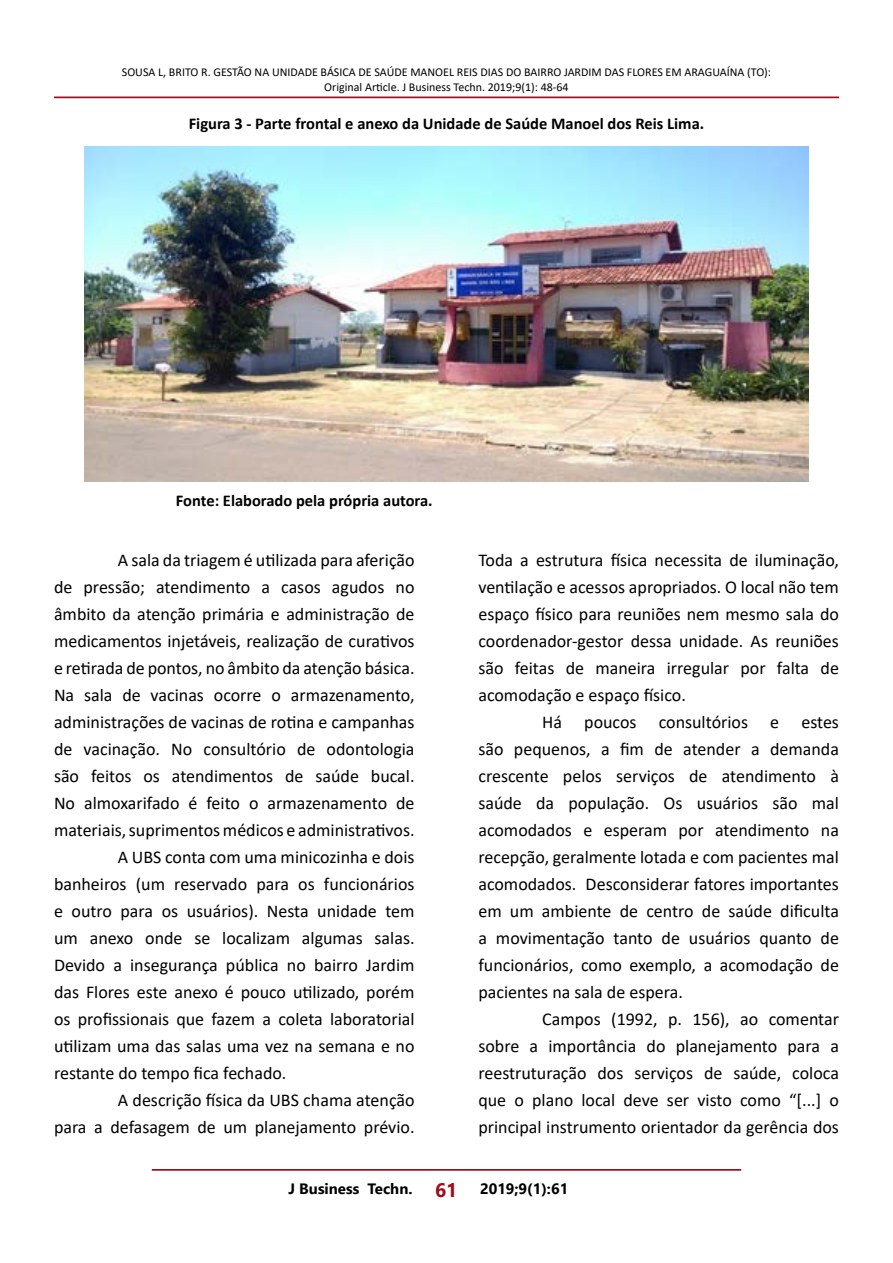
<style>
.page{position:relative;width:893px;height:1263px;background:#fff}
.page>*{position:absolute;margin:0;border:0;box-sizing:border-box;transform-origin:0 0}
.t1{font:18px/27px "Calibri";color:#000;text-align:justify}
.t2{font:700 16.5px "Calibri";color:#000}
.t3{font:700 15px "Segoe UI";color:#000}
.t4{font:12px/15px "Calibri";color:#000;text-align:center}
.s1{font-size:19.5px;color:#9d0d1e}
</style>
<div class="page">
<hr style="left:152px;top:1169px;width:589px;height:2px;background:#9d0d1e">
<hr style="left:54px;top:97px;width:785px;height:1px;background:#9d0d1e">
<img style="left:85px;top:146px;width:723px;height:335px">
<p class="t4" style="left:122px;top:64px;width:651px">SOUSA L, BRITO R. GESTÃO NA UNIDADE BÁSICA DE SAÚDE MANOEL REIS DIAS DO BAIRRO JARDIM DAS FLORES EM ARAGUAÍNA (TO):<br>Original Article. J Business Techn. 2019;9(1): 48-64</p>
<p class="t2" style="left:189px;top:111px;width:517px">Figura 3 - Parte frontal e anexo da Unidade de Saúde Manoel dos Reis Lima.</p>
<p class="t2" style="left:176px;top:488px;width:258px">Fonte: Elaborado pela própria autora.</p>
<p class="t1" style="left:118px;top:546px;width:298px">A sala da triagem é utilizada para aferição</p>
<p class="t1" style="left:54px;top:573px;width:362px">de pressão; atendimento a casos agudos no</p>
<p class="t1" style="left:54px;top:600px;width:362px">âmbito da atenção primária e administração de</p>
<p class="t1" style="left:54px;top:627px;width:362px">medicamentos injetáveis, realização de curativos</p>
<p class="t1" style="left:54px;top:654px;width:362px">e retirada de pontos, no âmbito da atenção básica.</p>
<p class="t1" style="left:54px;top:681px;width:362px">Na sala de vacinas ocorre o armazenamento,</p>
<p class="t1" style="left:54px;top:708px;width:362px">administrações de vacinas de rotina e campanhas</p>
<p class="t1" style="left:54px;top:735px;width:362px">de vacinação. No consultório de odontologia</p>
<p class="t1" style="left:54px;top:762px;width:362px">são feitos os atendimentos de saúde bucal.</p>
<p class="t1" style="left:54px;top:789px;width:362px">No almoxarifado é feito o armazenamento de</p>
<p class="t1" style="left:54px;top:816px;width:362px">materiais, suprimentos médicos e administrativos.</p>
<p class="t1" style="left:118px;top:843px;width:298px">A UBS conta com uma minicozinha e dois</p>
<p class="t1" style="left:54px;top:870px;width:362px">banheiros (um reservado para os funcionários</p>
<p class="t1" style="left:54px;top:897px;width:362px">e outro para os usuários). Nesta unidade tem</p>
<p class="t1" style="left:54px;top:924px;width:362px">um anexo onde se localizam algumas salas.</p>
<p class="t1" style="left:54px;top:951px;width:362px">Devido a insegurança pública no bairro Jardim</p>
<p class="t1" style="left:54px;top:978px;width:362px">das Flores este anexo é pouco utilizado, porém</p>
<p class="t1" style="left:54px;top:1005px;width:362px">os profissionais que fazem a coleta laboratorial</p>
<p class="t1" style="left:54px;top:1032px;width:362px">utilizam uma das salas uma vez na semana e no</p>
<p class="t1" style="left:54px;top:1059px;width:234px">restante do tempo fica fechado.</p>
<p class="t1" style="left:118px;top:1086px;width:298px">A descrição física da UBS chama atenção</p>
<p class="t1" style="left:54px;top:1113px;width:362px">para a defasagem de um planejamento prévio.</p>
<p class="t1" style="left:478px;top:546px;width:362px">Toda a estrutura física necessita de iluminação, ventilação e acessos apropriados. O local não tem espaço físico para reuniões nem mesmo sala do coordenador-gestor dessa unidade. As reuniões são feitas de maneira irregular por falta de acomodação e espaço físico.</p>
<p class="t1" style="left:478px;top:708px;width:362px;text-indent:64px">Há poucos consultórios e estes são pequenos, a fim de atender a demanda crescente pelos serviços de atendimento à saúde da população. Os usuários são mal acomodados e esperam por atendimento na recepção, geralmente lotada e com pacientes mal acomodados. Desconsiderar fatores importantes em um ambiente de centro de saúde dificulta a movimentação tanto de usuários quanto de funcionários, como exemplo, a acomodação de pacientes na sala de espera.</p>
<p class="t1" style="left:478px;top:1005px;width:362px;text-indent:64px">Campos (1992, p. 156), ao comentar sobre a importância do planejamento para a reestruturação dos serviços de saúde, coloca que o plano local deve ser visto como “[...] o principal instrumento orientador da gerência dos</p>
<p class="t3" style="left:288px;top:1174px;width:281px">J Business Techn. <span class="s1">61</span> 2019;9(1):61</p>
</div>
